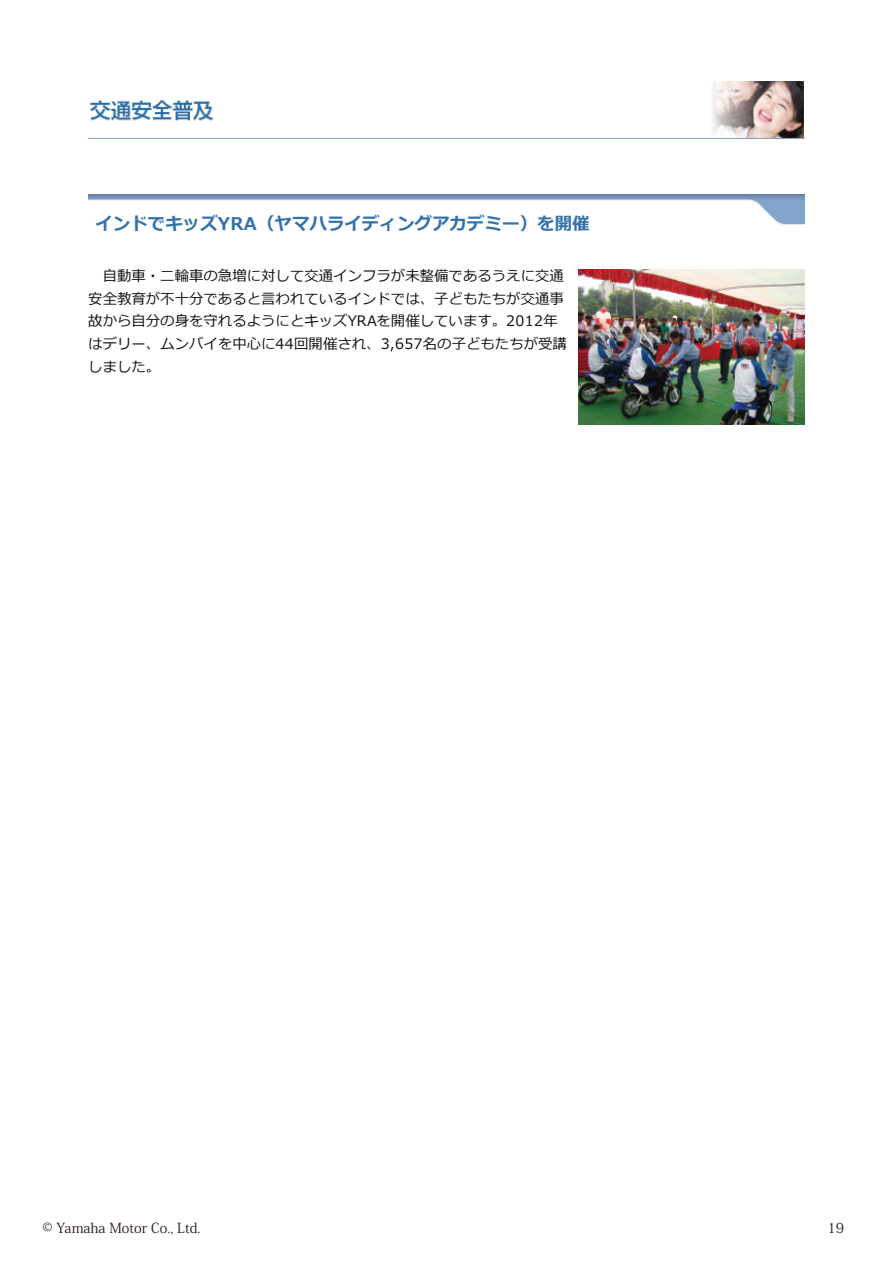
<style>
.page{position:relative;width:893px;height:1263px;background:#fff}
.page>*{position:absolute;margin:0;border:0;box-sizing:border-box;transform-origin:0 0}
.t1{font:700 17.55px "Meiryo";color:#3271ab}
.t2{font:14.4px/22.6px "Meiryo";color:#111}
.t3{font:13.8px "Koz Min Pro";color:#221815}
</style>
<div class="page">
<img style="left:88px;top:194px;width:717px;height:31px">
<img style="left:578px;top:270px;width:227px;height:154px">
<img style="left:88px;top:81px;width:717px;height:58px">
<p class="t1" style="left:95px;top:214px;width:496px">インドでキッズYRA（ヤマハライディングアカデミー）を開催</p>
<p class="t2" style="left:88px;top:265px;width:480px;text-indent:14px">自動車・二輪車の急増に対して交通インフラが未整備であるうえに交通安全教育が不十分であると言われているインドでは、子どもたちが交通事故から自分の身を守れるようにとキッズYRAを開催しています。2012年はデリー、ムンバイを中心に44回開催され、3,657名の子どもたちが受講しました。</p>
<p class="t3" style="left:43px;top:1218px;width:160px">© Yamaha Motor Co., Ltd.</p>
<p class="t3" style="left:827px;top:1218px;width:18px">19</p>
</div>
